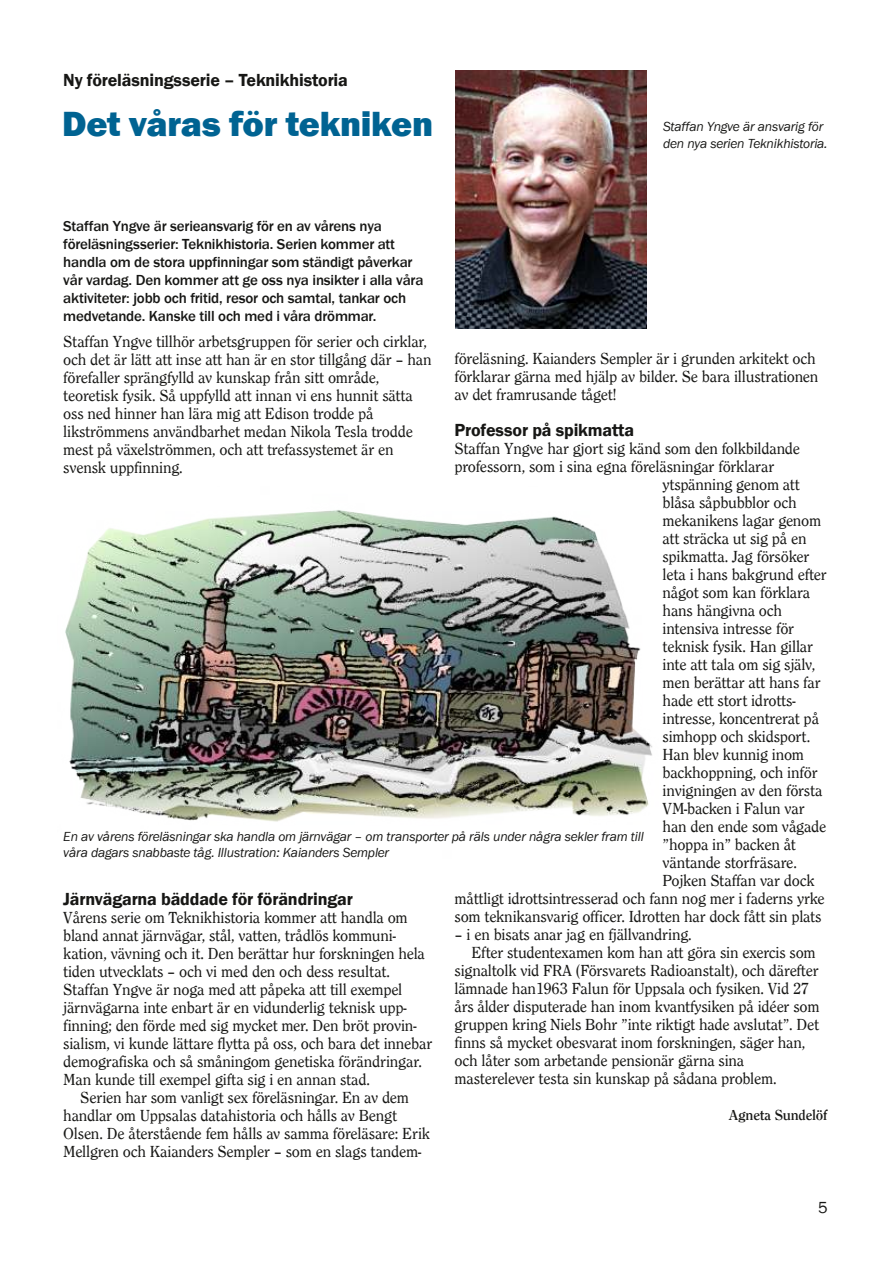
<style>
.page{position:relative;width:893px;height:1263px;background:#fff}
.page>*{position:absolute;margin:0;border:0;box-sizing:border-box;transform-origin:0 0}
.t1{font:800 36px "Franklin Gothic Pro";letter-spacing:-.01em;color:#006392}
.t2{font:600 18px "Franklin Gothic Pro";letter-spacing:-.01em;color:#171715}
.t3{font:16.5px/18px "Clearface Pro";letter-spacing:-.01em;color:#171715}
.t4{font:16.5px "Franklin Gothic Pro";color:#171715}
.t5{font:500 15px/18px "Franklin Gothic Pro";letter-spacing:-.01em;color:#171715}
.t6{font:700 15px "Clearface Pro";letter-spacing:-.015em;color:#171715}
.t7{font:italic 13.5px/16.5px "Franklin Gothic Pro";letter-spacing:-.015em;color:#171715}
</style>
<div class="page">
<img style="left:455px;top:71px;width:191px;height:258px">
<img style="left:65px;top:510px;width:587px;height:312px">
<p class="t2" style="left:63px;top:73px;width:286px">Ny föreläsningsserie – Teknikhistoria</p>
<h1 class="t1" style="left:62px;top:108px;width:372px">Det våras för tekniken</h1>
<p class="t7" style="left:663px;top:119px;width:166px">Staffan Yngve är ansvarig för den nya serien Teknikhistoria.</p>
<p class="t5" style="left:63px;top:217px;width:362px">Staffan Yngve är serieansvarig för en av vårens nya föreläsningsserier: Teknikhistoria. Serien kommer att handla om de stora uppfinningar som ständigt påverkar vår vardag. Den kommer att ge oss nya insikter i alla våra aktiviteter: jobb och fritid, resor och samtal, tankar och medvetande. Kanske till och med i våra drömmar.</p>
<p class="t3" style="left:63px;top:332px;width:370px">Staffan Yngve tillhör arbetsgruppen för serier och cirklar, och det är lätt att inse att han är en stor tillgång där – han förefaller sprängfylld av kunskap från sitt område, teoretisk fysik. Så uppfylld att innan vi ens hunnit sätta oss ned hinner han lära mig att Edison trodde på likströmmens användbarhet medan Nikola Tesla trodde mest på växelströmmen, och att trefassystemet är en svensk uppfinning.</p>
<p class="t3" style="left:454px;top:349px;width:365px">föreläsning. Kaianders Sempler är i grunden arkitekt och förklarar gärna med hjälp av bilder. Se bara illustrationen av det framrusande tåget!</p>
<p class="t2" style="left:454px;top:423px;width:181px">Professor på spikmatta</p>
<p class="t3" style="left:454px;top:439px;width:347px">Staffan Yngve har gjort sig känd som den folkbildande</p>
<p class="t3" style="left:454px;top:457px;width:321px">professorn, som i sina egna föreläsningar förklarar</p>
<p class="t3" style="left:663px;top:475px;width:139px">ytspänning genom att</p>
<p class="t3" style="left:663px;top:493px;width:136px">blåsa såpbubblor och</p>
<p class="t3" style="left:663px;top:511px;width:160px">mekanikens lagar genom</p>
<p class="t3" style="left:663px;top:529px;width:145px">att sträcka ut sig på en</p>
<p class="t3" style="left:663px;top:547px;width:148px">spikmatta. Jag försöker</p>
<p class="t3" style="left:663px;top:565px;width:166px">leta i hans bakgrund efter</p>
<p class="t3" style="left:663px;top:583px;width:149px">något som kan förklara</p>
<p class="t3" style="left:663px;top:601px;width:121px">hans hängivna och</p>
<p class="t3" style="left:663px;top:619px;width:133px">intensiva intresse för</p>
<p class="t3" style="left:663px;top:637px;width:152px">teknisk fysik. Han gillar</p>
<p class="t3" style="left:663px;top:655px;width:154px">inte att tala om sig själv,</p>
<p class="t3" style="left:663px;top:673px;width:160px">men berättar att hans far</p>
<p class="t3" style="left:663px;top:691px;width:134px">hade ett stort idrotts-</p>
<p class="t3" style="left:663px;top:709px;width:158px">intresse, koncentrerat på</p>
<p class="t3" style="left:663px;top:727px;width:149px">simhopp och skidsport.</p>
<p class="t3" style="left:663px;top:745px;width:143px">Han blev kunnig inom</p>
<p class="t3" style="left:663px;top:763px;width:157px">backhoppning, och inför</p>
<p class="t3" style="left:663px;top:781px;width:162px">invigningen av den första</p>
<p class="t3" style="left:663px;top:799px;width:144px">VM-backen i Falun var</p>
<p class="t3" style="left:663px;top:817px;width:165px">han den ende som vågade</p>
<p class="t3" style="left:663px;top:835px;width:135px">”hoppa in” backen åt</p>
<p class="t3" style="left:663px;top:853px;width:136px">väntande storfräsare.</p>
<p class="t3" style="left:663px;top:871px;width:154px">Pojken Staffan var dock</p>
<p class="t3" style="left:454px;top:889px;width:372px">måttligt idrottsintresserad och fann nog mer i faderns yrke</p>
<p class="t3" style="left:454px;top:907px;width:368px">som teknikansvarig officer. Idrotten har dock fått sin plats</p>
<p class="t3" style="left:454px;top:925px;width:239px">– i en bisats anar jag en fjällvandring.</p>
<p class="t3" style="left:471px;top:943px;width:346px">Efter studentexamen kom han att göra sin exercis som</p>
<p class="t3" style="left:454px;top:961px;width:366px">signaltolk vid FRA (Försvarets Radioanstalt), och därefter</p>
<p class="t3" style="left:454px;top:979px;width:356px">lämnade han1963 Falun för Uppsala och fysiken. Vid 27</p>
<p class="t3" style="left:454px;top:997px;width:366px">års ålder disputerade han inom kvantfysiken på idéer som</p>
<p class="t3" style="left:454px;top:1015px;width:366px">gruppen kring Niels Bohr ”inte riktigt hade avslutat”. Det</p>
<p class="t3" style="left:454px;top:1033px;width:352px">finns så mycket obesvarat inom forskningen, säger han,</p>
<p class="t3" style="left:454px;top:1051px;width:291px">och låter som arbetande pensionär gärna sina</p>
<p class="t3" style="left:454px;top:1069px;width:324px">masterelever testa sin kunskap på sådana problem.</p>
<p class="t6" style="left:729px;top:1106px;width:100px">Agneta Sundelöf</p>
<p class="t7" style="left:63px;top:829px;width:582px">En av vårens föreläsningar ska handla om järnvägar – om transporter på räls under några sekler fram till våra dagars snabbaste tåg. Illustration: Kaianders Sempler</p>
<p class="t2" style="left:63px;top:891px;width:291px">Järnvägarna bäddade för förändringar</p>
<p class="t3" style="left:63px;top:908px;width:370px">Vårens serie om Teknikhistoria kommer att handla om bland annat järnvägar, stål, vatten, trådlös kommuni&shy;kation, vävning och it. Den berättar hur forskningen hela tiden utvecklats – och vi med den och dess resultat.<br>Staffan Yngve är noga med att påpeka att till exempel järnvägarna inte enbart är en vidunderlig teknisk upp&shy;finning; den förde med sig mycket mer. Den bröt provin&shy;sialism, vi kunde lättare flytta på oss, och bara det innebar demografiska och så småningom genetiska förändringar.<br>Man kunde till exempel gifta sig i en annan stad.</p>
<p class="t3" style="left:63px;top:1088px;width:368px;text-indent:17px">Serien har som vanligt sex föreläsningar. En av dem handlar om Uppsalas datahistoria och hålls av Bengt Olsen. De återstående fem hålls av samma föreläsare: Erik Mellgren och Kaianders Sempler – som en slags tandem-</p>
<p class="t4" style="left:818px;top:1198px;width:11px">5</p>
</div>
